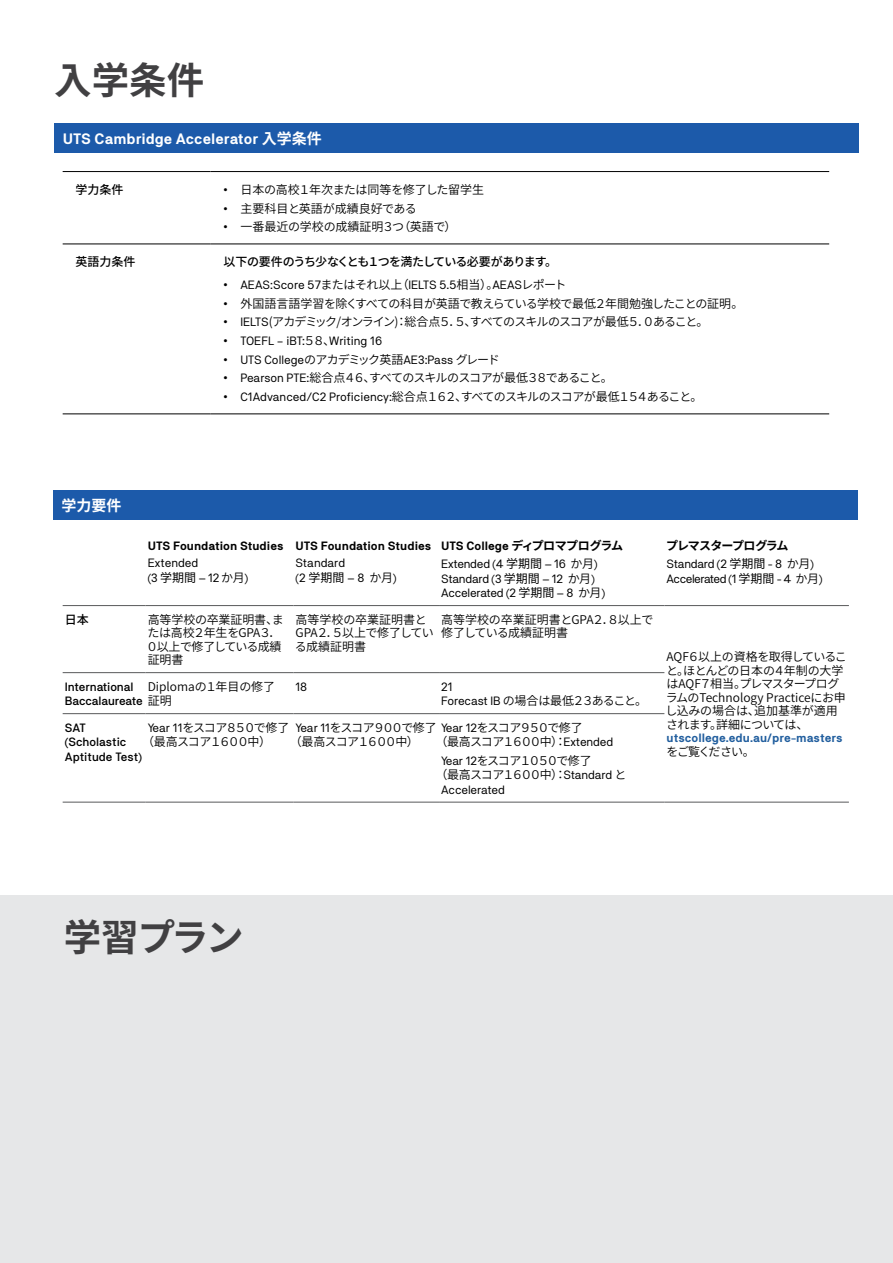
<style>
.page{position:relative;width:893px;height:1263px;background:#fff}
.page>*{position:absolute;margin:0;border:0;box-sizing:border-box;transform-origin:0 0}
.t1{font:700 37.5px "Source Han Sans JP";color:#414042}
.t2{font:700 15px "NB Akademie Std";color:#fff}
.t3{font:700 15px "Source Han Sans JP";color:#fff}
.t4{font:12px/14.4px "NB Akademie Std";letter-spacing:-.01em;color:#000}
.t5{font:12px/13.5px "Source Han Sans JP";letter-spacing:-.02em;color:#000}
.t6{font:12px/13.5px "Source Han Sans JP";color:#000}
.t7{font:12px/14.4px "Source Han Sans JP";letter-spacing:-.12em;color:#000}
.t8{font:12px "Source Han Sans JP";letter-spacing:-.07em;color:#000}
.t9{font:12px/18.6px "Source Han Sans JP";letter-spacing:-.13em;color:#000}
.t10{font:500 12px/14.4px "NB Akademie Std";letter-spacing:-.01em;color:#000}
.t11{font:12px "Source Han Sans JP";letter-spacing:-.075em;color:#000}
.t12{font:12px "Source Han Sans JP";letter-spacing:-.085em;color:#000}
.t13{font:12px "Source Han Sans JP";letter-spacing:-.04em;color:#000}
.t14{font:700 12px "NB Akademie Std";color:#000}
.t15{font:12px/14.4px "NB Akademie Std";letter-spacing:-.04em;color:#000}
.t16{font:500 12px "Source Han Sans JP";letter-spacing:-.07em;color:#000}
.t17{font:700 12px "NB Akademie Std";color:#215e9e}
.t18{font:12px "Source Han Sans JP";letter-spacing:-.015em;color:#000}
.t19{font:700 12px "Source Han Sans JP";letter-spacing:-.09em;color:#000}
.t20{font:500 12px "Source Han Sans JP";letter-spacing:-.04em;color:#000}
.t21{font:12px "Source Han Sans JP";letter-spacing:-.105em;color:#000}
.s1{font-family:"Source Han Sans JP"}
.s2{font-family:"Arial"}
.s3{font-family:"NB Akademie Std"}
.s4{font-weight:700}
.s5{font-family:"Source Han Sans JP";font-weight:700}
.s6{font-family:"Source Han Sans JP";font-weight:400}
</style>
<div class="page">
<hr style="left:63px;top:605px;width:83px;height:1px;background:#58595b">
<hr style="left:146px;top:605px;width:147px;height:1px;background:#58595b">
<hr style="left:293px;top:605px;width:146px;height:1px;background:#58595b">
<hr style="left:439px;top:605px;width:225px;height:1px;background:#58595b">
<hr style="left:664px;top:605px;width:185px;height:1px;background:#58595b">
<hr style="left:63px;top:672px;width:83px;height:1px;background:#58595b">
<hr style="left:146px;top:672px;width:147px;height:1px;background:#58595b">
<hr style="left:293px;top:672px;width:146px;height:1px;background:#58595b">
<hr style="left:439px;top:672px;width:225px;height:1px;background:#58595b">
<hr style="left:63px;top:713px;width:83px;height:1px;background:#58595b">
<hr style="left:146px;top:713px;width:147px;height:1px;background:#58595b">
<hr style="left:293px;top:713px;width:146px;height:1px;background:#58595b">
<hr style="left:63px;top:802px;width:83px;height:1px;background:#58595b">
<hr style="left:146px;top:802px;width:147px;height:1px;background:#58595b">
<hr style="left:293px;top:802px;width:146px;height:1px;background:#58595b">
<hr style="left:439px;top:713px;width:225px;height:1px;background:#58595b">
<hr style="left:439px;top:802px;width:225px;height:1px;background:#58595b">
<hr style="left:664px;top:802px;width:185px;height:1px;background:#58595b">
<div style="left:53px;top:490px;width:805px;height:30px;background:#1c5aaa"></div>
<hr style="left:63px;top:171px;width:148px;height:1px;background:#000">
<hr style="left:211px;top:171px;width:618px;height:1px;background:#000">
<hr style="left:63px;top:244px;width:148px;height:1px;background:#000">
<hr style="left:211px;top:244px;width:618px;height:1px;background:#000">
<hr style="left:63px;top:413px;width:148px;height:1px;background:#000">
<hr style="left:211px;top:413px;width:618px;height:1px;background:#000">
<div style="left:54px;top:123px;width:805px;height:30px;background:#1c5aaa"></div>
<div style="left:0;top:895px;width:893px;height:368px;background:#e6e7e8"></div>
<h1 class="t1" style="left:54px;top:59px;width:152px">入学条件</h1>
<p class="t2" style="left:63px;top:131px;width:261px">UTS Cambridge Accelerator <span class="s1">入学条件</span></p>
<p class="t20" style="left:75px;top:183px;width:50px">学力条件</p>
<p class="t18" style="left:223px;top:183px;width:262px"><span class="s2">•</span> 日本の高校１年次または同等を修了した留学生</p>
<p class="t6" style="left:223px;top:202px;width:195px"><span class="s2">•</span> 主要科目と英語が成績良好である</p>
<p class="t6" style="left:223px;top:220px;width:235px"><span class="s2">•</span> 一番最近の学校の成績証明３つ（英語で）</p>
<p class="t20" style="left:75px;top:255px;width:61px">英語力条件</p>
<p class="t16" style="left:223px;top:255px;width:335px">以下の要件のうち少なくとも１つを満たしている必要があります。</p>
<p class="t4" style="left:223px;top:278px;width:344px"><span class="s2">•</span> AEAS:Score 57<span class="s1">またはそれ以上（</span>IELTS 5.5<span class="s1">相当）。</span>AEAS<span class="s1">レポート</span></p>
<p class="t13" style="left:223px;top:297px;width:521px"><span class="s2">•</span> 外国語言語学習を除くすべての科目が英語で教えらている学校で最低２年間勉強したことの証明。</p>
<p class="t12" style="left:223px;top:315px;width:487px"><span class="s2">•</span> <span class="s3">IELTS</span>(アカデミック/オンライン)：総合点５．５、すべてのスキルのスコアが最低５．０あること。</p>
<p class="t4" style="left:223px;top:334px;width:160px"><span class="s2">•</span> TOEFL – iBT:<span class="s1">５８、</span>Writing 16</p>
<p class="t4" style="left:223px;top:352px;width:278px"><span class="s2">•</span> UTS College<span class="s1">のアカデミック英語</span>AE3:Pass <span class="s1">グレード</span></p>
<p class="t8" style="left:223px;top:371px;width:391px"><span class="s2">•</span> <span class="s3">Pearson PTE:</span>総合点４６、すべてのスキルのスコアが最低３８であること。</p>
<p class="t11" style="left:223px;top:390px;width:481px"><span class="s2">•</span> <span class="s3">C1Advanced/C2 Proficiency:</span>総合点１６２、すべてのスキルのスコアが最低１５４あること。</p>
<p class="t3" style="left:62px;top:497px;width:61px">学力要件</p>
<p class="t14" style="left:148px;top:539px;width:137px">UTS Foundation Studies</p>
<p class="t4" style="left:148px;top:556px;width:102px">Extended<br>(3 <span class="s1">学期間</span> − 12 <span class="s1">か月</span>)</p>
<p class="t14" style="left:296px;top:539px;width:137px">UTS Foundation Studies</p>
<p class="t4" style="left:296px;top:556px;width:102px">Standard<br>(2 <span class="s1">学期間</span> − 8 <span class="s1">か月</span>)</p>
<p class="t4" style="left:441px;top:536px;width:183px;line-height:18.6px"><span class="s4">UTS College</span> <span class="s5">ディプロマプログラム<br></span>Extended (4 <span class="s1">学期間</span> − 16 <span class="s1">か月</span>)</p>
<p class="t4" style="left:441px;top:571px;width:165px">Standard (3 <span class="s1">学期間</span> − 12 <span class="s1">か月</span>)<br>Accelerated (2 <span class="s1">学期間</span> − 8 <span class="s1">か月</span>)</p>
<p class="t20" style="left:65px;top:612px;width:25px">日本</p>
<p class="t5" style="left:146px;top:613px;width:139px">高等学校の卒業証明書、または高校２年生をGPA３．<br>０以上で修了している成績証明書</p>
<p class="t6" style="left:295px;top:613px;width:140px">高等学校の卒業証明書と<br>GPA２．５以上で修了している成績証明書</p>
<p class="t6" style="left:441px;top:613px;width:214px">高等学校の卒業証明書とGPA２．８以上で修了している成績証明書</p>
<p class="t6" style="left:148px;top:680px;width:129px">Diplomaの１年目の修了</p>
<p class="t4" style="left:296px;top:679px;width:13px">18</p>
<p class="t4" style="left:441px;top:679px;width:13px">21</p>
<p class="t8" style="left:441px;top:694px;width:207px"><span class="s3">Forecast IB</span> の場合は最低２３あること。</p>
<p class="t10" style="left:65px;top:679px;width:108px">International<br>Baccalaureate <span class="s6">証明</span></p>
<p class="t10" style="left:65px;top:720px;width:79px">SAT (Scholastic<br>Aptitude Test)</p>
<p class="t7" style="left:142px;top:720px;width:149px;text-indent:6px"><span class="s3">Year 11</span>をスコア８５０で修了（最高スコア１６００中）</p>
<p class="t7" style="left:290px;top:720px;width:294px;text-indent:6px"><span class="s3">Year 11</span>をスコア９００で修了 <span class="s3">Year 12</span>をスコア９５０で修了（最高スコア１６００中）</p>
<p class="t9" style="left:441px;top:733px;width:174px;text-indent:-6px">（最高スコア１６００中）：<span class="s3">Extended<br>Year 12</span>をスコア１０５０で修了</p>
<p class="t9" style="left:436px;top:766px;width:192px">（最高スコア１６００中）：<span class="s3">Standard</span> と</p>
<p class="t4" style="left:441px;top:782px;width:65px">Accelerated</p>
<p class="t19" style="left:666px;top:538px;width:124px">プレマスタープログラム</p>
<p class="t15" style="left:667px;top:557px;width:158px">Standard (2 <span class="s1">学期間</span> - 8 <span class="s1">か月</span>)<br>Accelerated (1 <span class="s1">学期間</span> - 4 <span class="s1">か月</span>)</p>
<p class="t5" style="left:666px;top:650px;width:183px">AQF６以上の資格を取得していること。ほとんどの日本の４年制の大学はAQF７相当。プレマスタープログラムのTechnology Practiceにお申し込みの場合は、追加基準が適用されます。詳細については、</p>
<p class="t17" style="left:667px;top:731px;width:178px">utscollege.edu.au/pre-masters</p>
<p class="t21" style="left:666px;top:745px;width:90px">をご覧ください。</p>
<h1 class="t1" style="left:64px;top:916px;width:181px">学習プラン</h1>
</div>
